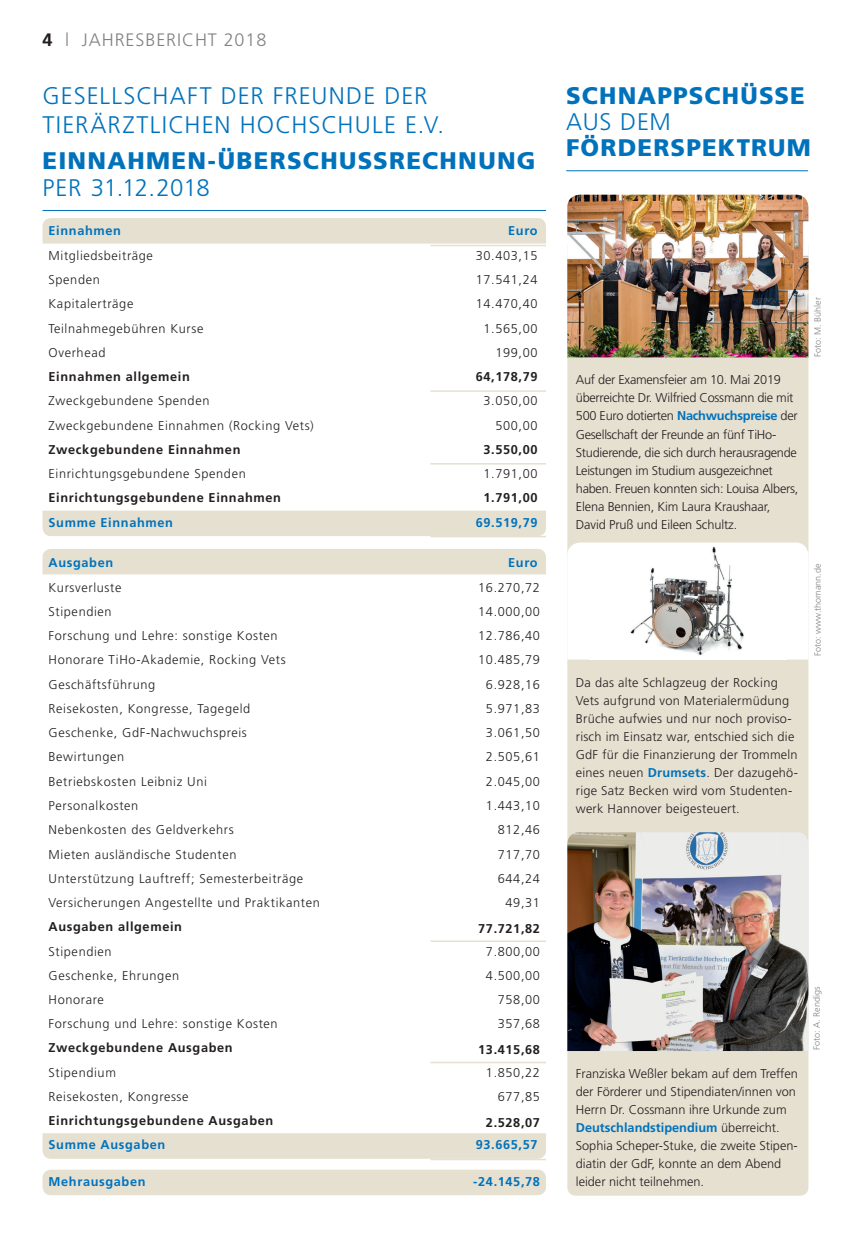
<style>
.page{position:relative;width:851px;height:1234px;background:#fff}
.page>*{position:absolute;margin:0;border:0;box-sizing:border-box;transform-origin:0 0}
.t1{font:300 24px/28.8px "Frutiger";letter-spacing:.045em;color:#0072bc}
.t2{font:900 24px "Frutiger";letter-spacing:.05em;color:#0072bc}
.t3{font:300 24px "Frutiger";color:#0072bc}
.t4{font:300 18px "Frutiger";letter-spacing:.05em;color:#808285}
.t5{font:300 12.75px "Frutiger";letter-spacing:.05em;color:#231f20}
.t6{font:300 12.75px/18px "Frutiger";letter-spacing:-.02em;color:#231f20}
.t7{font:300 12.75px/18px "Frutiger";letter-spacing:.02em;color:#231f20}
.t8{font:300 12.75px/18px "Frutiger";color:#231f20}
.t9{font:700 12.75px "Frutiger";letter-spacing:.05em;color:#231f20}
.t10{font:700 12.75px "Frutiger";letter-spacing:.05em;color:#0072bc}
.t11{font:300 9px "Frutiger";color:#808285}
.s1{font-weight:700;color:#231f20}
.s2{font-weight:700;color:#0072bc}
</style>
<div class="page">
<div style="left:567px;top:357px;width:241px;height:838px;background:#e6e0d1"></div>
<div style="left:43px;top:549px;width:503px;height:25px;background:#e6e0d1"></div>
<div style="left:43px;top:1133px;width:503px;height:25px;background:#e6e0d1"></div>
<div style="left:43px;top:510px;width:503px;height:26px;background:#e6e0d1"></div>
<div style="left:43px;top:218px;width:503px;height:25px;background:#e6e0d1"></div>
<hr style="left:430px;top:245px;width:116px;height:1px;background:#e6e0d1">
<hr style="left:430px;top:535px;width:116px;height:2px;background:#e6e0d1">
<hr style="left:430px;top:511px;width:116px;height:2px;background:#e6e0d1">
<hr style="left:430px;top:463px;width:116px;height:1px;background:#e6e0d1">
<hr style="left:430px;top:390px;width:116px;height:2px;background:#e6e0d1">
<div style="left:43px;top:1169px;width:503px;height:25px;background:#e6e0d1;border-radius:9px"></div>
<hr style="left:430px;top:1158px;width:116px;height:1px;background:#e6e0d1">
<hr style="left:430px;top:940px;width:116px;height:1px;background:#e6e0d1">
<hr style="left:430px;top:1061px;width:116px;height:1px;background:#e6e0d1">
<hr style="left:430px;top:1134px;width:116px;height:1px;background:#e6e0d1">
<hr style="left:43px;top:210px;width:503px;height:1px;background:#0072bc">
<hr style="left:566px;top:170px;width:257px;height:1px;background:#0072bc">
<div style="left:808px;top:166px;width:34px;height:11px;background:#fff"></div>
<svg style="left:567px;top:542px;width:241px;height:117px"></svg>
<img style="left:589px;top:543px;width:197px;height:116px">
<img style="left:567px;top:832px;width:241px;height:218px">
<img style="left:567px;top:195px;width:241px;height:162px">
<h2 class="t4" style="left:43px;top:30px;width:225px"><span class="s1">4</span> l JAHRESBERICHT 2018</h2>
<h1 class="t1" style="left:43px;top:81px;width:403px">GESELLSCHAFT DER FREUNDE DER<br>TIERÄRZTLICHEN HOCHSCHULE E.V.</h1>
<h1 class="t2" style="left:566px;top:81px;width:240px">SCHNAPPSCHÜSSE</h1>
<h1 class="t1" style="left:566px;top:107px;width:106px">AUS DEM</h1>
<h1 class="t2" style="left:566px;top:133px;width:246px">FÖRDERSPEKTRUM</h1>
<h1 class="t2" style="left:43px;top:146px;width:494px">EINNAHMEN-ÜBERSCHUSSRECHNUNG</h1>
<h1 class="t3" style="left:43px;top:173px;width:169px">PER 31.12.2018</h1>
<p class="t10" style="left:49px;top:223px;width:74px">Einnahmen</p>
<p class="t10" style="left:508px;top:223px;width:31px">Euro</p>
<p class="t5" style="left:49px;top:248px;width:106px">Mitgliedsbeiträge</p>
<p class="t5" style="left:475px;top:248px;width:63px">30.403,15</p>
<p class="t5" style="left:49px;top:272px;width:53px">Spenden</p>
<p class="t5" style="left:475px;top:272px;width:63px">17.541,24</p>
<p class="t5" style="left:49px;top:296px;width:86px">Kapitalerträge</p>
<p class="t5" style="left:475px;top:296px;width:63px">14.470,40</p>
<p class="t5" style="left:49px;top:321px;width:156px">Teilnahmegebühren Kurse</p>
<p class="t5" style="left:483px;top:321px;width:56px">1.565,00</p>
<p class="t5" style="left:49px;top:345px;width:58px">Overhead</p>
<p class="t5" style="left:495px;top:345px;width:44px">199,00</p>
<p class="t9" style="left:49px;top:369px;width:143px">Einnahmen allgemein</p>
<p class="t9" style="left:475px;top:369px;width:63px">64,178,79</p>
<p class="t5" style="left:49px;top:393px;width:162px">Zweckgebundene Spenden</p>
<p class="t5" style="left:483px;top:393px;width:56px">3.050,00</p>
<p class="t5" style="left:49px;top:418px;width:267px">Zweckgebundene Einnahmen (Rocking Vets)</p>
<p class="t5" style="left:495px;top:418px;width:44px">500,00</p>
<p class="t9" style="left:49px;top:441px;width:193px">Zweckgebundene Einnahmen</p>
<p class="t9" style="left:483px;top:441px;width:56px">3.550,00</p>
<p class="t5" style="left:49px;top:466px;width:199px">Einrichtungsgebundene Spenden</p>
<p class="t5" style="left:483px;top:466px;width:56px">1.791,00</p>
<p class="t9" style="left:49px;top:490px;width:234px">Einrichtungsgebundene Einnahmen</p>
<p class="t9" style="left:483px;top:490px;width:56px">1.791,00</p>
<p class="t10" style="left:49px;top:514px;width:126px">Summe Einnahmen</p>
<p class="t10" style="left:475px;top:514px;width:63px">69.519,79</p>
<p class="t10" style="left:49px;top:555px;width:66px">Ausgaben</p>
<p class="t10" style="left:508px;top:555px;width:31px">Euro</p>
<p class="t5" style="left:49px;top:580px;width:74px">Kursverluste</p>
<p class="t5" style="left:478px;top:580px;width:63px">16.270,72</p>
<p class="t5" style="left:49px;top:604px;width:65px">Stipendien</p>
<p class="t5" style="left:478px;top:604px;width:63px">14.000,00</p>
<p class="t5" style="left:49px;top:628px;width:230px">Forschung und Lehre: sonstige Kosten</p>
<p class="t5" style="left:478px;top:628px;width:63px">12.786,40</p>
<p class="t5" style="left:49px;top:652px;width:239px">Honorare TiHo-Akademie, Rocking Vets</p>
<p class="t5" style="left:478px;top:652px;width:63px">10.485,79</p>
<p class="t5" style="left:49px;top:677px;width:108px">Geschäftsführung</p>
<p class="t5" style="left:486px;top:677px;width:56px">6.928,16</p>
<p class="t5" style="left:49px;top:701px;width:203px">Reisekosten, Kongresse, Tagegeld</p>
<p class="t5" style="left:486px;top:701px;width:56px">5.971,83</p>
<p class="t5" style="left:49px;top:725px;width:200px">Geschenke, GdF-Nachwuchspreis</p>
<p class="t5" style="left:486px;top:725px;width:56px">3.061,50</p>
<p class="t5" style="left:49px;top:749px;width:77px">Bewirtungen</p>
<p class="t5" style="left:486px;top:749px;width:56px">2.505,61</p>
<p class="t5" style="left:49px;top:774px;width:160px">Betriebskosten Leibniz Uni</p>
<p class="t5" style="left:486px;top:774px;width:56px">2.045,00</p>
<p class="t5" style="left:49px;top:798px;width:91px">Personalkosten</p>
<p class="t5" style="left:486px;top:798px;width:56px">1.443,10</p>
<p class="t5" style="left:49px;top:822px;width:187px">Nebenkosten des Geldverkehrs</p>
<p class="t5" style="left:497px;top:822px;width:44px">812,46</p>
<p class="t5" style="left:49px;top:846px;width:189px">Mieten ausländische Studenten</p>
<p class="t5" style="left:497px;top:846px;width:44px">717,70</p>
<p class="t5" style="left:49px;top:870px;width:256px">Unterstützung Lauftreff; Semesterbeiträge</p>
<p class="t5" style="left:497px;top:870px;width:44px">644,24</p>
<p class="t5" style="left:49px;top:895px;width:273px">Versicherungen Angestellte und Praktikanten</p>
<p class="t5" style="left:505px;top:895px;width:36px">49,31</p>
<p class="t9" style="left:49px;top:919px;width:135px">Ausgaben allgemein</p>
<p class="t9" style="left:478px;top:920px;width:63px">77.721,82</p>
<p class="t5" style="left:49px;top:943px;width:65px">Stipendien</p>
<p class="t5" style="left:486px;top:943px;width:56px">7.800,00</p>
<p class="t5" style="left:49px;top:967px;width:132px">Geschenke, Ehrungen</p>
<p class="t5" style="left:486px;top:967px;width:56px">4.500,00</p>
<p class="t5" style="left:49px;top:992px;width:57px">Honorare</p>
<p class="t5" style="left:497px;top:992px;width:44px">758,00</p>
<p class="t5" style="left:49px;top:1016px;width:230px">Forschung und Lehre: sonstige Kosten</p>
<p class="t5" style="left:497px;top:1016px;width:44px">357,68</p>
<p class="t9" style="left:49px;top:1040px;width:186px">Zweckgebundene Ausgaben</p>
<p class="t9" style="left:478px;top:1042px;width:63px">13.415,68</p>
<p class="t5" style="left:49px;top:1064px;width:69px">Stipendium</p>
<p class="t5" style="left:486px;top:1064px;width:56px">1.850,22</p>
<p class="t5" style="left:49px;top:1089px;width:141px">Reisekosten, Kongresse</p>
<p class="t5" style="left:497px;top:1089px;width:44px">677,85</p>
<p class="t9" style="left:49px;top:1112px;width:226px">Einrichtungsgebundene Ausgaben</p>
<p class="t9" style="left:486px;top:1114px;width:56px">2.528,07</p>
<p class="t10" style="left:49px;top:1137px;width:118px">Summe Ausgaben</p>
<p class="t10" style="left:475px;top:1137px;width:63px">93.665,57</p>
<p class="t10" style="left:49px;top:1173px;width:98px">Mehrausgaben</p>
<p class="t10" style="left:473px;top:1173px;width:68px">-24.145,78</p>
<p class="t6" style="left:575px;top:371px;width:224px">Auf der Examensfeier am 10. Mai 2019 überreichte Dr. Wilfried Cossmann die mit 500 Euro dotierten <span class="s2">Nachwuchspreise</span> der Gesellschaft der Freunde an fünf TiHo-Studierende, die sich durch herausragende Leistungen im Studium ausgezeichnet haben. Freuen konnten sich: Louisa Albers, Elena Bennien, Kim Laura Kraushaar, David Pruß und Eileen Schultz.</p>
<p class="t7" style="left:575px;top:673px;width:223px">Da das alte Schlagzeug der Rocking Vets aufgrund von Materialermüdung Brüche aufwies und nur noch proviso&shy;risch im Einsatz war, entschied sich die GdF für die Finanzierung der Trommeln eines neuen <span class="s2">Drumsets</span>. Der dazugehö&shy;rige Satz Becken wird vom Studenten&shy;werk Hannover beigesteuert.</p>
<p class="t11" style="left:812px;top:357px;width:61px;rotate:-90deg">Foto: M. Bühler</p>
<p class="t11" style="left:812px;top:656px;width:94px;rotate:-90deg">Foto: www.thomann.de</p>
<p class="t8" style="left:575px;top:1064px;width:223px">Franziska Weßler bekam auf dem Treffen der Förderer und Stipendiaten/innen von Herrn Dr. Cossmann ihre Urkunde zum <span class="s2">Deutschlandstipendium</span> überreicht.<br>Sophia Scheper-Stuke, die zweite Stipen&shy;diatin der GdF, konnte an dem Abend leider nicht teilnehmen.</p>
<p class="t11" style="left:811px;top:1049px;width:65px;rotate:-90deg">Foto: A. Rendigs</p>
</div>
